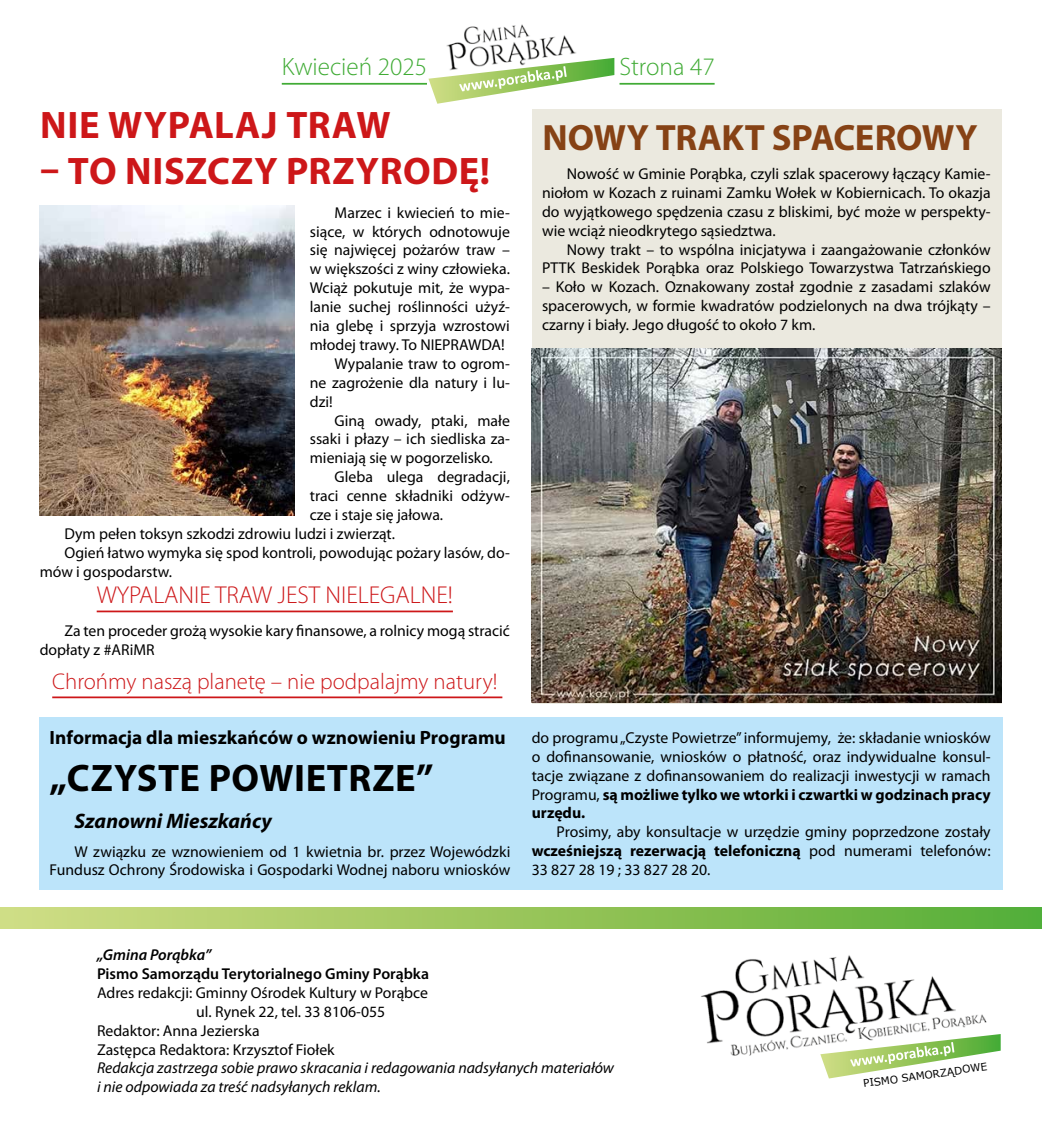
<style>
.page{position:relative;width:1042px;height:1141px;background:#fff}
.page>*{position:absolute;margin:0;border:0;box-sizing:border-box;transform-origin:0 0}
.t1{font:700 38.5px "Myriad Pro";letter-spacing:.015em;color:#cd1719}
.t2{font:700 38.5px "Myriad Pro";letter-spacing:.015em;color:#000}
.t3{font:700 36.75px "Myriad Pro";letter-spacing:-.01em;color:#864215}
.t4{font:300 25.2px "Myriad Pro";color:#40ab35}
.t5{font:300 24.5px "Myriad Pro";color:#cd1719}
.t6{font:300 22.75px "Myriad Pro";color:#cd1719}
.t7{font:italic 700 21px "Myriad Pro";color:#000}
.t8{font:700 19.25px "Myriad Pro";color:#000}
.t9{font:15.75px/18.9px "Myriad Pro";color:#000;text-align:justify}
.t10{font:italic 15.75px/18.9px "Myriad Pro";color:#000}
.t11{font:600 15.75px "Myriad Pro";color:#000}
.t12{font:italic 600 15.75px "Myriad Pro";color:#000}
.t13{font:10.5px "Verdana";color:#000}
.s1{font-weight:700}
</style>
<div class="page">
<hr style="left:97px;top:611px;width:356px;height:1px;background:#cd1719">
<hr style="left:52px;top:696px;width:450px;height:2px;background:#cd1719">
<img style="left:40px;top:205px;width:255px;height:311px">
<div style="left:532px;top:109px;width:469px;height:594px;background:#ebe9df"></div>
<img style="left:532px;top:349px;width:469px;height:354px">
<div style="left:39px;top:718px;width:963px;height:172px;background:#bce4fa"></div>
<hr style="left:619px;top:83px;width:95px;height:2px;background:#40ab35">
<hr style="left:282px;top:83px;width:145px;height:2px;background:#40ab35">
<img style="left:446px;top:24px;width:130px;height:34px">
<svg style="left:428px;top:58px;width:186px;height:46px"></svg>
<div style="left:0;top:908px;width:1042px;height:21px;background:linear-gradient(to right,#d4dd84,#58ae35)"></div>
<img style="left:701px;top:955px;width:300px;height:124px">
<svg style="left:820px;top:1034px;width:180px;height:44px"></svg>
<h3 class="t4" style="left:282px;top:51px;width:147px">Kwiecień 2025</h3>
<h3 class="t4" style="left:619px;top:51px;width:97px">Strona 47</h3>
<h1 class="t1" style="left:40px;top:100px;width:352px">NIE WYPALAJ TRAW</h1>
<h1 class="t1" style="left:40px;top:146px;width:452px">– TO NISZCZY PRZYRODĘ!</h1>
<p class="t9" style="left:335px;top:203px;width:177px">Marzec i kwiecień to mie-</p>
<p class="t9" style="left:310px;top:222px;width:202px">siące, w których odnotowuje</p>
<p class="t9" style="left:310px;top:240px;width:202px">się najwięcej pożarów traw –</p>
<p class="t9" style="left:310px;top:259px;width:202px">w większości z winy człowieka.</p>
<p class="t9" style="left:310px;top:278px;width:202px">Wciąż pokutuje mit, że wypa-</p>
<p class="t9" style="left:310px;top:297px;width:202px">lanie suchej roślinności użyź-</p>
<p class="t9" style="left:310px;top:316px;width:202px">nia glebę i sprzyja wzrostowi</p>
<p class="t9" style="left:310px;top:335px;width:196px">młodej trawy. To NIEPRAWDA!</p>
<p class="t9" style="left:335px;top:354px;width:177px">Wypalanie traw to ogrom-</p>
<p class="t9" style="left:310px;top:373px;width:201px">ne zagrożenie dla natury i lu-</p>
<p class="t9" style="left:310px;top:392px;width:24px">dzi!</p>
<p class="t9" style="left:335px;top:411px;width:177px">Giną owady, ptaki, małe</p>
<p class="t9" style="left:310px;top:429px;width:201px">ssaki i płazy – ich siedliska za-</p>
<p class="t9" style="left:310px;top:448px;width:184px">mieniają się w pogorzelisko.</p>
<p class="t9" style="left:335px;top:467px;width:177px">Gleba ulega degradacji,</p>
<p class="t9" style="left:310px;top:486px;width:202px">traci cenne składniki odżyw-</p>
<p class="t9" style="left:310px;top:505px;width:135px">cze i staje się jałowa.</p>
<p class="t9" style="left:64px;top:524px;width:332px">Dym pełen toksyn szkodzi zdrowiu ludzi i zwierząt.</p>
<p class="t9" style="left:64px;top:543px;width:447px">Ogień łatwo wymyka się spod kontroli, powodując pożary lasów, do-</p>
<p class="t9" style="left:40px;top:562px;width:134px">mów i gospodarstw.</p>
<h3 class="t5" style="left:97px;top:580px;width:358px">WYPALANIE TRAW JEST NIELEGALNE!️</h3>
<p class="t9" style="left:40px;top:621px;width:472px;text-indent:25px">Za ten proceder grożą wysokie kary finansowe, a rolnicy mogą stracić dopłaty z #ARiMR</p>
<h3 class="t6" style="left:52px;top:667px;width:444px">Chrońmy naszą planetę – nie podpalajmy natury!</h3>
<p class="t8" style="left:50px;top:725px;width:458px">Informacja dla mieszkańców o wznowieniu Programu</p>
<h1 class="t2" style="left:50px;top:753px;width:385px">„CZYSTE POWIETRZE”</h1>
<h3 class="t7" style="left:74px;top:807px;width:199px">Szanowni Mieszkańcy</h3>
<p class="t9" style="left:50px;top:842px;width:462px;text-align:right">W związku ze wznowieniem od 1 kwietnia br. przez Wojewódzki<br>Fundusz Ochrony Środowiska i Gospodarki Wodnej naboru wniosków</p>
<h2 class="t3" style="left:542px;top:114px;width:436px">NOWY TRAKT SPACEROWY</h2>
<p class="t9" style="left:542px;top:164px;width:450px;text-indent:25px">Nowość w Gminie Porąbka, czyli szlak spacerowy łączący Kamie&shy;niołom w Kozach z ruinami Zamku Wołek w Kobiernicach. To okazja do wyjątkowego spędzenia czasu z bliskimi, być może w perspekty&shy;wie wciąż nieodkrytego sąsiedztwa.</p>
<p class="t9" style="left:542px;top:240px;width:450px;text-align:right">Nowy trakt – to wspólna inicjatywa i zaangażowanie członków<br>PTTK Beskidek Porąbka oraz Polskiego Towarzystwa Tatrzańskiego</p>
<p class="t9" style="left:542px;top:277px;width:450px">– Koło w Kozach. Oznakowany został zgodnie z zasadami szlaków spacerowych, w formie kwadratów podzielonych na dwa trójkąty – czarny i biały. Jego długość to około 7 km.</p>
<p class="t9" style="left:532px;top:728px;width:460px">do programu „Czyste Powietrze” informujemy, że: składanie wniosków o dofinansowanie, wniosków o płatność, oraz indywidualne konsul&shy;tacje związane z dofinansowaniem do realizacji inwestycji w ramach Programu, <span class="s1">są możliwe tylko we wtorki i czwartki w godzinach pracy urzędu.</span></p>
<p class="t9" style="left:532px;top:822px;width:460px;text-indent:25px">Prosimy, aby konsultacje w urzędzie gminy poprzedzone zostały <span class="s1">wcześniejszą rezerwacją telefoniczną</span> pod numerami telefonów:<br>33 827 28 19 ; 33 827 28 20.</p>
<p class="t12" style="left:97px;top:945px;width:116px">„Gmina Porąbka”</p>
<p class="t11" style="left:97px;top:964px;width:334px">Pismo Samorządu Terytorialnego Gminy Porąbka</p>
<p class="t9" style="left:97px;top:983px;width:333px">Adres redakcji: Gminny Ośrodek Kultury w Porąbce</p>
<p class="t9" style="left:196px;top:1002px;width:191px">ul. Rynek 22, tel. 33 8106-055</p>
<p class="t9" style="left:97px;top:1021px;width:164px">Redaktor: Anna Jezierska</p>
<p class="t9" style="left:97px;top:1040px;width:239px">Zastępca Redaktora: Krzysztof Fiołek</p>
<p class="t10" style="left:97px;top:1058px;width:518px">Redakcja zastrzega sobie prawo skracania i redagowania nadsyłanych materiałów i nie odpowiada za treść nadsyłanych reklam.</p>
<p class="t13" style="left:862px;top:1076px;width:127px;rotate:-8deg">PISMO SAMORZĄDOWE</p>
</div>
